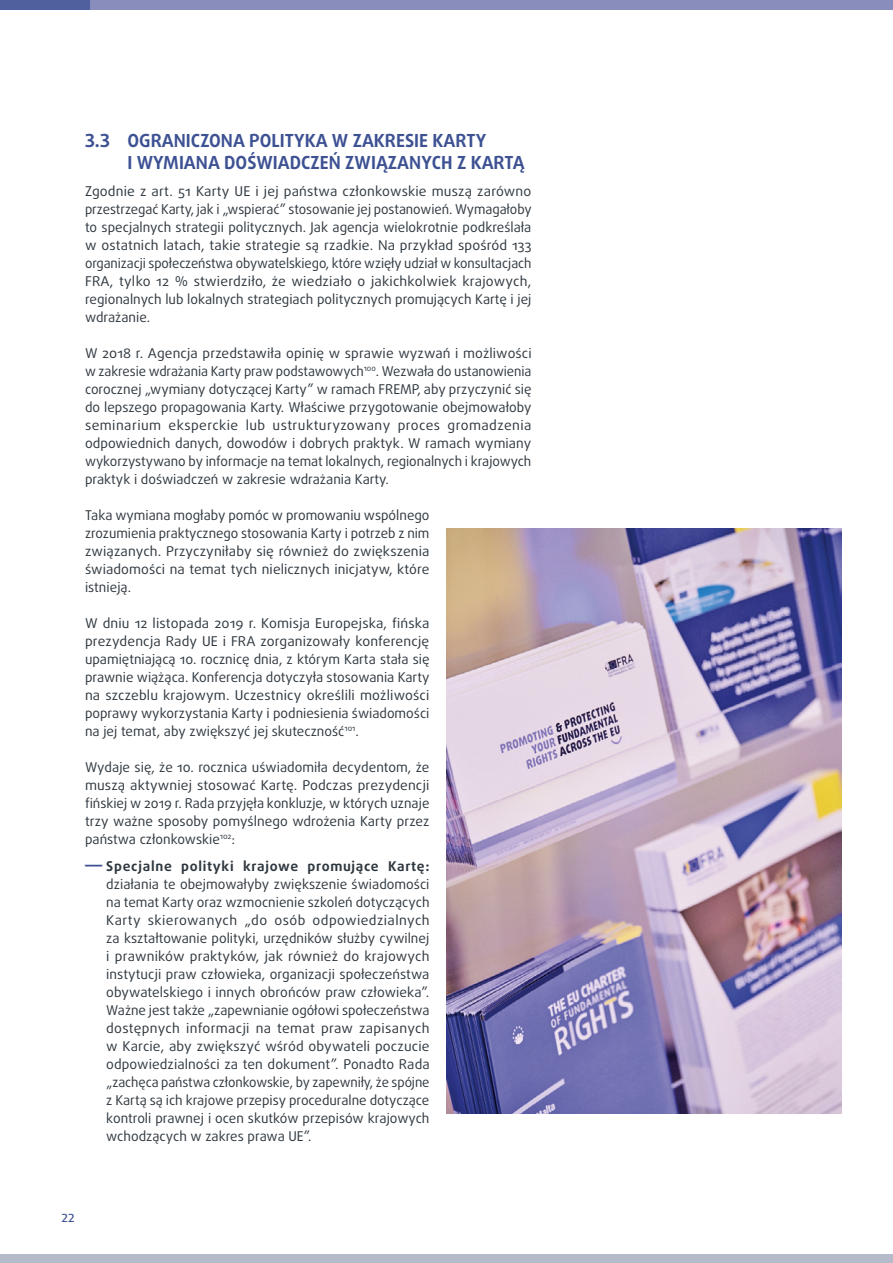
<style>
.page{position:relative;width:893px;height:1263px;background:#fff}
.page>*{position:absolute;margin:0;border:0;box-sizing:border-box;transform-origin:0 0}
.title_2{font:700 18px/22.5px "Daxline Pro";color:#3d5193}
.BODYTEXT{font:13.5px/18px "Daxline Pro";color:#2e373f;text-align:justify}
.t1{font:500 11.25px "Daxline Pro";color:#3d5193}
.s1{font-weight:800;color:#3d5193}
.s2{font-weight:700}
</style>
<div class="page">
<div style="left:89px;top:0;width:804px;height:10px;background:#898dbc"></div>
<div style="left:0;top:0;width:89px;height:10px;background:#505f9d"></div>
<div style="left:0;top:1254px;width:893px;height:9px;background:#b5bbca"></div>
<img style="left:446px;top:529px;width:396px;height:585px">
<p class="title_2" style="left:128px;top:129px;width:398px;text-indent:-43px">3.3 OGRANICZONA POLITYKA W ZAKRESIE KARTY<br>I WYMIANA DOŚWIADCZEŃ ZWIĄZANYCH Z KARTĄ</p>
<p class="BODYTEXT" style="left:85px;top:182px;width:448px">Zgodnie z art. 51 Karty UE i jej państwa członkowskie muszą zarówno przestrzegać Karty, jak i „wspierać” stosowanie jej postanowień. Wymagałoby to specjalnych strategii politycznych. Jak agencja wielokrotnie podkreślała w ostatnich latach, takie strategie są rzadkie. Na przykład spośród 133 organizacji społeczeństwa obywatelskiego, które wzięły udział w konsultacjach FRA, tylko 12 % stwierdziło, że wiedziało o jakichkolwiek krajowych, regionalnych lub lokalnych strategiach politycznych promujących Kartę i jej wdrażanie.</p>
<p class="BODYTEXT" style="left:85px;top:344px;width:448px">W 2018 r. Agencja przedstawiła opinię w sprawie wyzwań i możliwości w zakresie wdrażania Karty praw podstawowych<sup>100</sup>. Wezwała do ustanowienia corocznej „wymiany dotyczącej Karty” w ramach FREMP, aby przyczynić się do lepszego propagowania Karty. Właściwe przygotowanie obejmowałoby seminarium eksperckie lub ustrukturyzowany proces gromadzenia odpowiednich danych, dowodów i dobrych praktyk. W ramach wymiany wykorzystywano by informacje na temat lokalnych, regionalnych i krajowych praktyk i doświadczeń w zakresie wdrażania Karty.</p>
<p class="BODYTEXT" style="left:85px;top:506px;width:346px">Taka wymiana mogłaby pomóc w promowaniu wspólnego zrozumienia praktycznego stosowania Karty i potrzeb z nim związanych. Przyczyniłaby się również do zwiększenia świadomości na temat tych nielicznych inicjatyw, które istnieją.</p>
<p class="BODYTEXT" style="left:85px;top:614px;width:346px">W dniu 12 listopada 2019 r. Komisja Europejska, fińska prezydencja Rady UE i FRA zorganizowały konferencję upamiętniającą 10. rocznicę dnia, z którym Karta stała się prawnie wiążąca. Konferencja dotyczyła stosowania Karty na szczeblu krajowym. Uczestnicy określili możliwości poprawy wykorzystania Karty i podniesienia świadomości na jej temat, aby zwiększyć jej skuteczność<sup>101</sup>.</p>
<p class="BODYTEXT" style="left:85px;top:758px;width:346px">Wydaje się, że 10. rocznica uświadomiła decydentom, że muszą aktywniej stosować Kartę. Podczas prezydencji fińskiej w 2019 r. Rada przyjęła konkluzje, w których uznaje trzy ważne sposoby pomyślnego wdrożenia Karty przez państwa członkowskie<sup>102</sup>:</p>
<p class="BODYTEXT" style="left:106px;top:857px;width:325px;text-indent:-21px"><span class="s1">―</span> <span class="s2">Specjalne polityki krajowe promujące Kartę: </span>działania te obejmowałyby zwiększenie świadomości na temat Karty oraz wzmocnienie szkoleń dotyczących Karty skierowanych „do osób odpowiedzialnych za kształtowanie polityki, urzędników służby cywilnej i prawników praktyków, jak również do krajowych instytucji praw człowieka, organizacji społeczeństwa obywatelskiego i innych obrońców praw człowieka”.<br>Ważne jest także „zapewnianie ogółowi społeczeństwa dostępnych informacji na temat praw zapisanych w Karcie, aby zwiększyć wśród obywateli poczucie odpowiedzialności za ten dokument”. Ponadto Rada „zachęca państwa członkowskie, by zapewniły, że spójne z Kartą są ich krajowe przepisy proceduralne dotyczące kontroli prawnej i ocen skutków przepisów krajowych wchodzących w zakres prawa UE”.</p>
<p class="t1" style="left:62px;top:1210px;width:14px">22</p>
</div>
